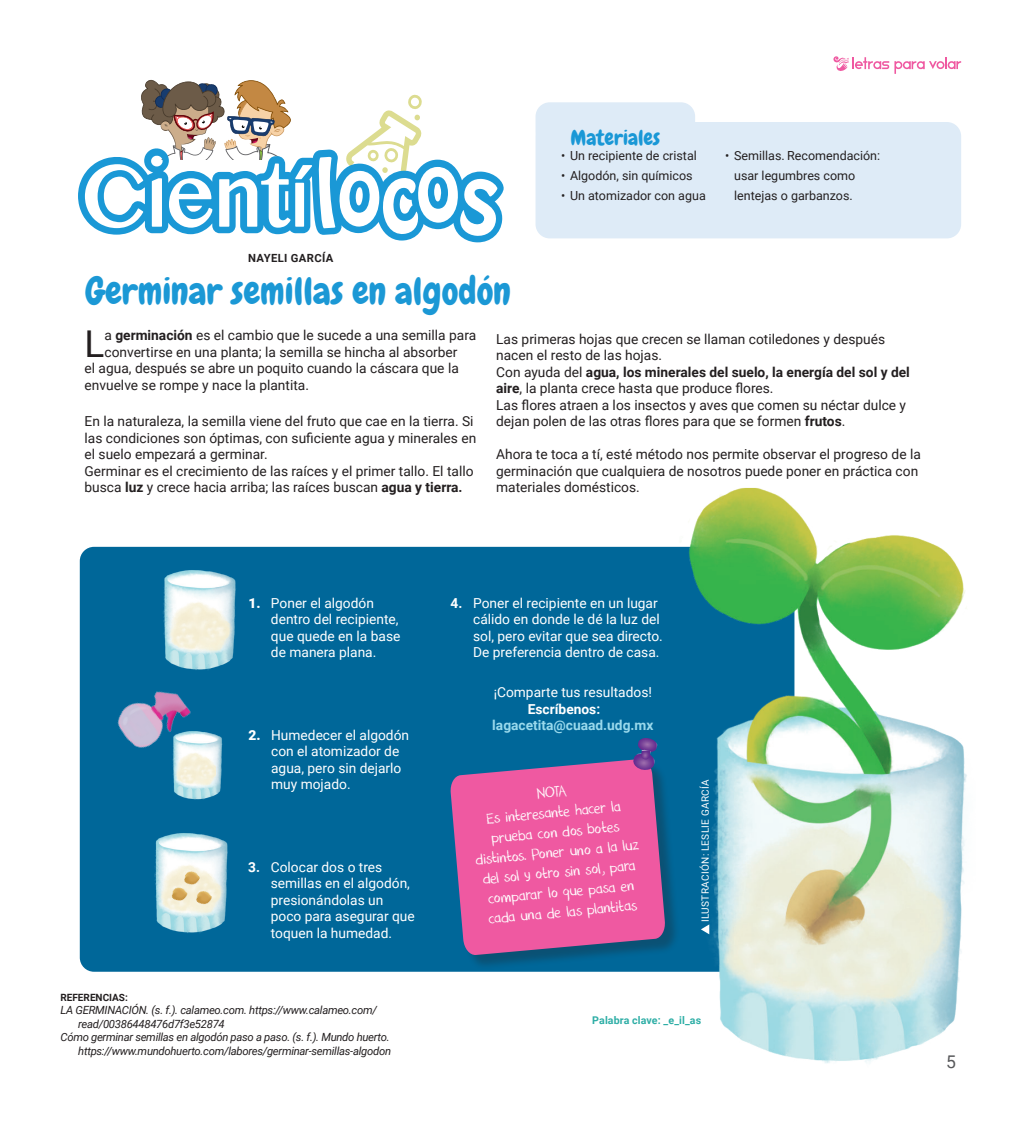
<style>
.page{position:relative;width:1025px;height:1125px;background:#fff}
.page>*{position:absolute;margin:0;border:0;box-sizing:border-box;transform-origin:0 0}
.Títulos{font:37.5px "Chewy";color:#1b98d5}
.Capitular_3{font:37px "Roboto";color:#231f20}
.Básico{font:21.25px "Chewy";color:#1a98d6}
.DATO_INTERESANTE{font:17.5px/20px "DK Nouveau Crayon";color:#fff;text-align:center;scale:1.05 1}
.t1{font:17.5px "Roboto";color:#57585a}
.Básico-SS{font:13.75px/16.5px "Roboto";color:#231f20}
.Básico-SS-2{font:13.75px/16.5px "Roboto";color:#fff}
.Capitular_3-2{font:13.75px "Roboto";color:#231f20}
.Básico-SS-3{font:700 13.75px/16.5px "Roboto";color:#231f20}
.Básico-2{font:13.75px/16.5px "Roboto";color:#fff}
.Básico-3{font:700 13.75px "Roboto";color:#99d9ec}
.t2{font:12.5px/20px "Roboto";color:#231f20}
.Fuentes-bibliografía{font:italic 11.25px/13.5px "Roboto";letter-spacing:-.025em;color:#231f20}
.AUTOR{font:700 11.25px "Roboto";letter-spacing:.035em;color:#231f20}
.Palab-CLAV{font:700 10.62px "Roboto";letter-spacing:.01em;color:#2eaea6}
.CREDITO{font:10px "Roboto";letter-spacing:.035em;color:#fff}
.Fuentes-bibliografía-2{font:700 10px "Roboto";color:#231f20}
.s1{font-weight:700}
.s2{font-weight:400}
.s3{font-weight:900}
</style>
<div class="page">
<div style="left:80px;top:547px;width:714px;height:425px;background:#006799;border-radius:14px"></div>
<svg style="left:833px;top:56px;width:55px;height:15px"></svg>
<svg style="left:894px;top:57px;width:66px;height:17px"></svg>
<svg style="left:78px;top:79px;width:426px;height:163px"></svg>
<img style="left:652px;top:487px;width:315px;height:576px">
<img style="left:117px;top:691px;width:74px;height:57px">
<img style="left:163px;top:570px;width:73px;height:100px">
<img style="left:154px;top:833px;width:74px;height:100px">
<img style="left:168px;top:729px;width:55px;height:71px">
<img style="left:167px;top:594px;width:66px;height:59px">
<img style="left:158px;top:857px;width:67px;height:58px">
<img style="left:175px;top:750px;width:40px;height:41px">
<img style="left:167px;top:882px;width:24px;height:25px">
<img style="left:179px;top:866px;width:24px;height:25px">
<img style="left:191px;top:886px;width:25px;height:24px">
<svg style="left:700px;top:924px;width:9px;height:10px"></svg>
<div style="left:535px;top:122px;width:425px;height:116px;background:#deebf7;border-radius:14px"></div>
<div style="left:535px;top:102px;width:159px;height:43px;background:#deebf7;border-radius:14px"></div>
<div style="left:452px;top:761px;width:228px;height:210px;background:#231f20;opacity:.3"></div>
<img style="left:638px;top:738px;width:19px;height:12px">
<svg style="left:450px;top:750px;width:215px;height:206px;background:#c45a9d"></svg>
<p class="AUTOR" style="left:248px;top:250px;width:87px">NAYELI GARCÍA</p>
<p class="Títulos" style="left:85px;top:267px;width:427px">Germinar semillas en algodón</p>
<p class="Básico" style="left:570px;top:125px;width:91px">Materiales</p>
<p class="t2" style="left:561px;top:145px;width:137px">• Un recipiente de cristal</p>
<p class="t2" style="left:561px;top:165px;width:133px">• Algodón, sin químicos</p>
<p class="t2" style="left:561px;top:185px;width:146px">• Un atomizador con agua</p>
<p class="t2" style="left:733px;top:145px;width:147px;text-indent:-9px">• Semillas. Recomendación: usar legumbres como lentejas o garbanzos.</p>
<p class="Capitular_3" style="left:84px;top:318px;width:21px">L</p>
<p class="Capitular_3-2" style="left:104px;top:326px;width:373px">a <span class="s1">germinación</span> es el cambio que le sucede a una semilla para</p>
<p class="Capitular_3-2" style="left:104px;top:342px;width:354px">convertirse en una planta; la semilla se hincha al absorber</p>
<p class="Capitular_3-2" style="left:84px;top:359px;width:375px">el agua, después se abre un poquito cuando la cáscara que la</p>
<p class="Capitular_3-2" style="left:84px;top:375px;width:226px">envuelve se rompe y nace la plantita.</p>
<p class="Básico-SS" style="left:84px;top:413px;width:393px">En la naturaleza, la semilla viene del fruto que cae en la tierra. Si las condiciones son óptimas, con suficiente agua y minerales en el suelo empezará a germinar.</p>
<p class="Básico-SS" style="left:84px;top:462px;width:390px">Germinar es el crecimiento de las raíces y el primer tallo. El tallo busca <span class="s1">luz</span> y crece hacia arriba; las raíces buscan <span class="s1">agua y tierra.</span></p>
<p class="Básico-SS" style="left:496px;top:330px;width:390px">Las primeras hojas que crecen se llaman cotiledones y después nacen el resto de las hojas.</p>
<p class="Básico-SS-3" style="left:496px;top:363px;width:415px"><span class="s2">Con ayuda del</span> agua, los minerales del suelo, la energía del sol y del aire<span class="s2">, la planta crece hasta que produce flores.</span></p>
<p class="Básico-SS" style="left:496px;top:396px;width:411px">Las flores atraen a los insectos y aves que comen su néctar dulce y dejan polen de las otras flores para que se formen <span class="s1">frutos</span>.</p>
<p class="Básico-SS" style="left:496px;top:446px;width:426px">Ahora te toca a tí, esté método nos permite observar el progreso de la germinación que cualquiera de nosotros puede poner en práctica con materiales domésticos.</p>
<p class="Básico-SS-2" style="left:271px;top:594px;width:131px;text-indent:-22px"><span class="s3">1.</span> Poner el algodón dentro del recipiente, que quede en la base de manera plana.</p>
<p class="Básico-SS-2" style="left:271px;top:726px;width:139px;text-indent:-22px"><span class="s3">2.</span> Humedecer el algodón con el atomizador de agua, pero sin dejarlo muy mojado.</p>
<p class="Básico-SS-2" style="left:271px;top:858px;width:145px;text-indent:-22px"><span class="s1">3.</span> Colocar dos o tres semillas en el algodón, presionándolas un poco para asegurar que toquen la humedad.</p>
<p class="Fuentes-bibliografía-2" style="left:60px;top:990px;width:69px">REFERENCIAS:</p>
<p class="Fuentes-bibliografía" style="left:78px;top:1003px;width:300px;text-indent:-18px">LA GERMINACIÓN. (s. f.). calameo.com. https://www.calameo.com/ read/00386448476d7f3e52874</p>
<p class="Fuentes-bibliografía" style="left:60px;top:1030px;width:332px;text-align:right">Cómo germinar semillas en algodón paso a paso. (s. f.). Mundo huerto. https://www.mundohuerto.com/labores/germinar-semillas-algodon</p>
<p class="Básico-SS-2" style="left:473px;top:594px;width:191px;text-indent:-22px"><span class="s1">4.</span> Poner el recipiente en un lugar cálido en donde le dé la luz del sol, pero evitar que sea directo.<br>De preferencia dentro de casa.</p>
<p class="Básico-2" style="left:527px;top:684px;width:126px;text-indent:-34px">¡Comparte tus resultados!<br><span class="s1">Escríbenos:</span></p>
<p class="Básico-3" style="left:492px;top:716px;width:162px">lagacetita@cuaad.udg.mx</p>
<p class="DATO_INTERESANTE" style="left:535px;top:784px;width:31px;rotate:-5deg">NOTA</p>
<p class="DATO_INTERESANTE" style="left:471px;top:810px;width:158px;rotate:-5deg">Es interesante hacer la prueba con dos botes distintos. Poner uno a la luz del sol y otro sin sol, para comparar lo que pasa en cada una de las plantitas</p>
<p class="CREDITO" style="left:697px;top:922px;width:145px;rotate:-90deg">ILUSTRACIÓN: LESLIE GARCÍA</p>
<p class="Palab-CLAV" style="left:592px;top:1013px;width:110px">Palabra clave: _e_il_as</p>
<p class="t1" style="left:945px;top:1050px;width:11px">5</p>
</div>
